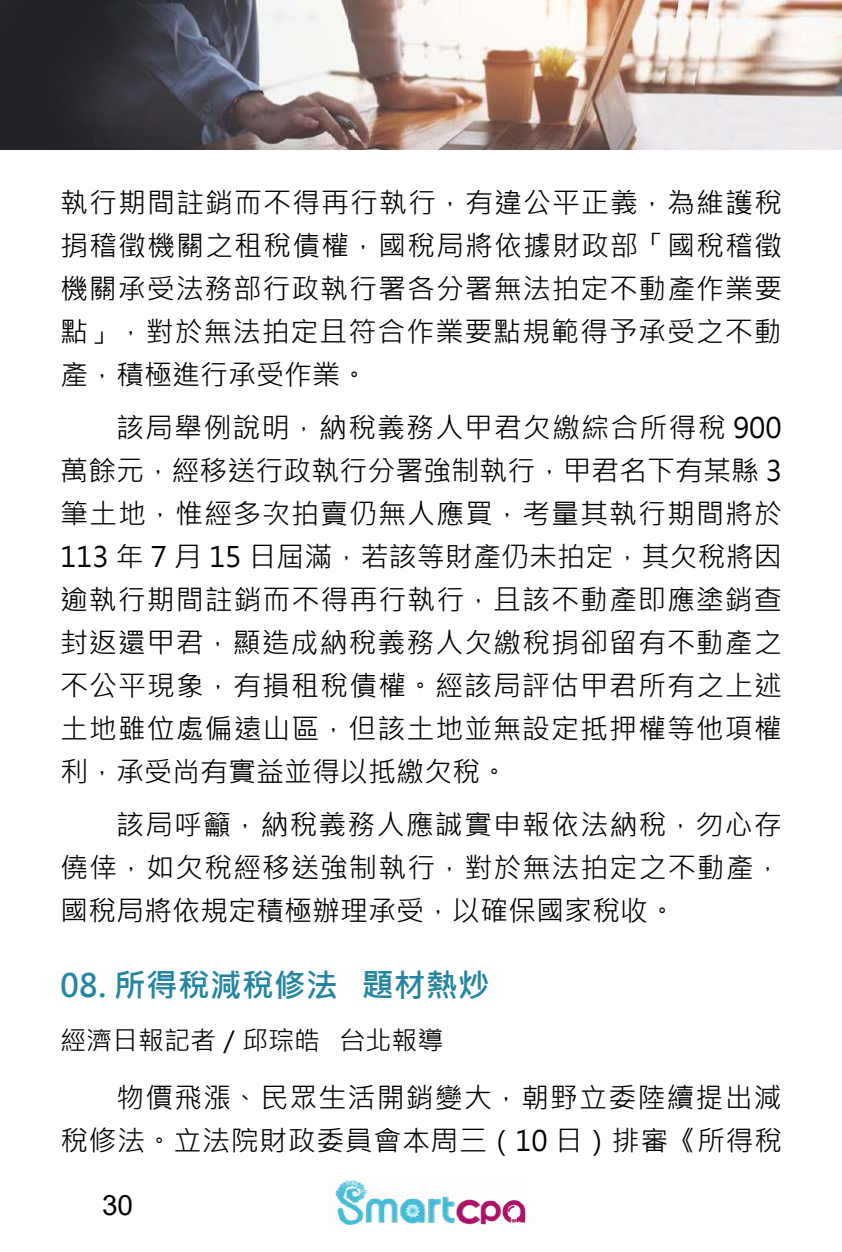
<style>
.page{position:relative;width:842px;height:1252px;background:#fff}
.page>*{position:absolute;margin:0;border:0;box-sizing:border-box;transform-origin:0 0}
.t1{font:700 32px "Microsoft Jheng Hei";color:#2486a0}
.t2{font:28px/43px "Microsoft Jheng Hei";letter-spacing:.035em;color:#000;text-align:justify}
.t3{font:28px "Arial";color:#000}
.t4{font:26px "Microsoft Jheng Hei";color:#000}
</style>
<div class="page">
<img style="left:335px;top:1177px;width:194px;height:48px">
<img style="left:0;top:0;width:842px;height:150px">
<p class="t2" style="left:60px;top:181px;width:724px">執行期間註銷而不得再行執行，有違公平正義，為維護稅捐稽徵機關之租稅債權，國稅局將依據財政部「國稅稽徵機關承受法務部行政執行署各分署無法拍定不動產作業要點」，對於無法拍定且符合作業要點規範得予承受之不動產，積極進行承受作業。</p>
<p class="t2" style="left:60px;top:406px;width:724px;text-indent:56px">該局舉例說明，納稅義務人甲君欠繳綜合所得稅 900萬餘元，經移送行政執行分署強制執行，甲君名下有某縣 3筆土地，惟經多次拍賣仍無人應買，考量其執行期間將於113 年 7 月 15 日屆滿，若該等財產仍未拍定，其欠稅將因逾執行期間註銷而不得再行執行，且該不動產即應塗銷查封返還甲君，顯造成納稅義務人欠繳稅捐卻留有不動產之不公平現象，有損租稅債權。經該局評估甲君所有之上述土地雖位處偏遠山區，但該土地並無設定抵押權等他項權利，承受尚有實益並得以抵繳欠稅。</p>
<p class="t2" style="left:60px;top:803px;width:723px;text-indent:56px">該局呼籲，納稅義務人應誠實申報依法納稅，勿心存僥倖，如欠稅經移送強制執行，對於無法拍定之不動產，國稅局將依規定積極辦理承受，以確保國家稅收。</p>
<p class="t1" style="left:60px;top:966px;width:431px">08. 所得稅減稅修法 題材熱炒</p>
<p class="t4" style="left:60px;top:1024px;width:385px">經濟日報記者／邱琮皓 台北報導</p>
<p class="t2" style="left:60px;top:1076px;width:724px;text-align:right">物價飛漲、民眾生活開銷變大，朝野立委陸續提出減<br>稅修法。立法院財政委員會本周三（10 日）排審《所得稅</p>
<p class="t3" style="left:102px;top:1186px;width:33px">30</p>
</div>
